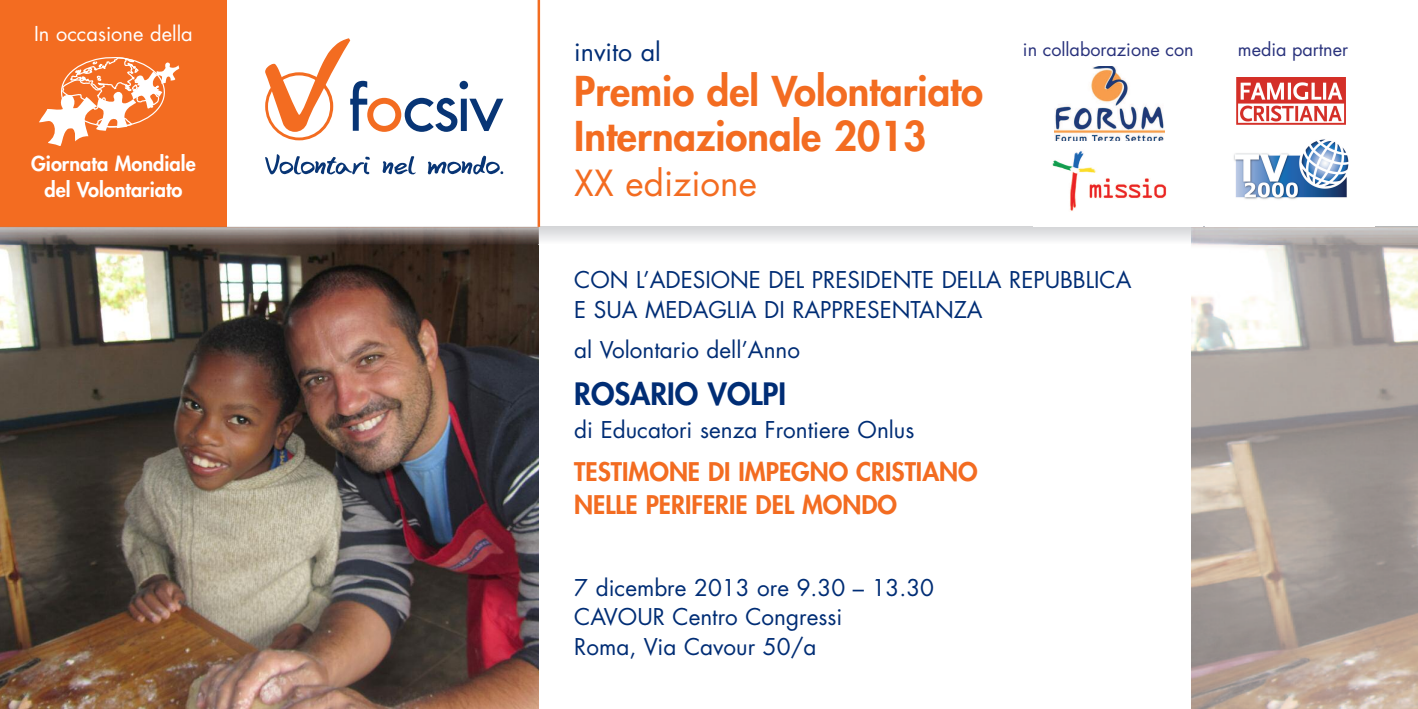
<style>
.page{position:relative;width:1418px;height:709px;background:#fff}
.page>*{position:absolute;margin:0;border:0;box-sizing:border-box;transform-origin:0 0}
.t1{font:800 40px/45px "Futura";color:#f36c21}
.t2{font:35px "Futura";color:#f36c21}
.t3{font:800 30px "Futura";color:#002d75}
.t4{font:800 25px/33.2px "Futura";color:#f36c21}
.t5{font:25px "Futura";color:#002d75}
.t6{font:22.5px/29.5px "Futura";color:#002d75}
.t7{font:800 20px/26.8px "Futura";color:#fff;text-align:center}
.t8{font:20px "Futura";color:#fff}
.t9{font:18px "Futura";color:#29327c}
</style>
<div class="page">
<img style="left:0;top:244px;width:539px;height:465px">
<img style="left:1191px;top:244px;width:226px;height:465px">
<div style="left:0;top:0;width:227px;height:227px;background:#f36c21"></div>
<svg style="left:265px;top:154px;width:105px;height:21px"></svg>
<svg style="left:382px;top:156px;width:34px;height:18px"></svg>
<svg style="left:428px;top:156px;width:75px;height:18px"></svg>
<svg style="left:265px;top:38px;width:238px;height:102px"></svg>
<svg style="left:39px;top:57px;width:140px;height:89px"></svg>
<img style="left:0;top:227px;width:1417px;height:17px">
<img style="left:0;top:227px;width:227px;height:1px">
<img style="left:1052px;top:137px;width:115px;height:74px">
<img style="left:1234px;top:139px;width:115px;height:61px">
<img style="left:1236px;top:77px;width:110px;height:48px">
<img style="left:1054px;top:66px;width:109px;height:75px">
<hr style="left:537px;top:0;width:3px;height:227px;background:#f36c21">
<p class="t8" style="left:34px;top:25px;width:160px">In occasione della</p>
<p class="t7" style="left:31px;top:151px;width:166px">Giornata Mondiale del Volontariato</p>
<p class="t5" style="left:574px;top:40px;width:88px">invito al</p>
<h1 class="t1" style="left:574px;top:72px;width:410px">Premio del Volontariato<br>Internazionale 2013</h1>
<h2 class="t2" style="left:574px;top:167px;width:184px">XX edizione</h2>
<p class="t9" style="left:1022px;top:41px;width:172px">in collaborazione con</p>
<p class="t9" style="left:1237px;top:41px;width:112px">media partner</p>
<p class="t6" style="left:574px;top:267px;width:558px">CON L’ADESIONE DEL PRESIDENTE DELLA REPUBBLICA<br>E SUA MEDAGLIA DI RAPPRESENTANZA</p>
<p class="t6" style="left:574px;top:337px;width:227px">al Volontario dell’Anno</p>
<h3 class="t3" style="left:574px;top:379px;width:213px">ROSARIO VOLPI</h3>
<p class="t6" style="left:574px;top:417px;width:342px">di Educatori senza Frontiere Onlus</p>
<p class="t4" style="left:574px;top:457px;width:405px">TESTIMONE DI IMPEGNO CRISTIANO<br>NELLE PERIFERIE DEL MONDO</p>
<p class="t6" style="left:574px;top:574px;width:361px">7 dicembre 2013 ore 9.30 – 13.30<br>CAVOUR Centro Congressi<br>Roma, Via Cavour 50/a</p>
</div>
